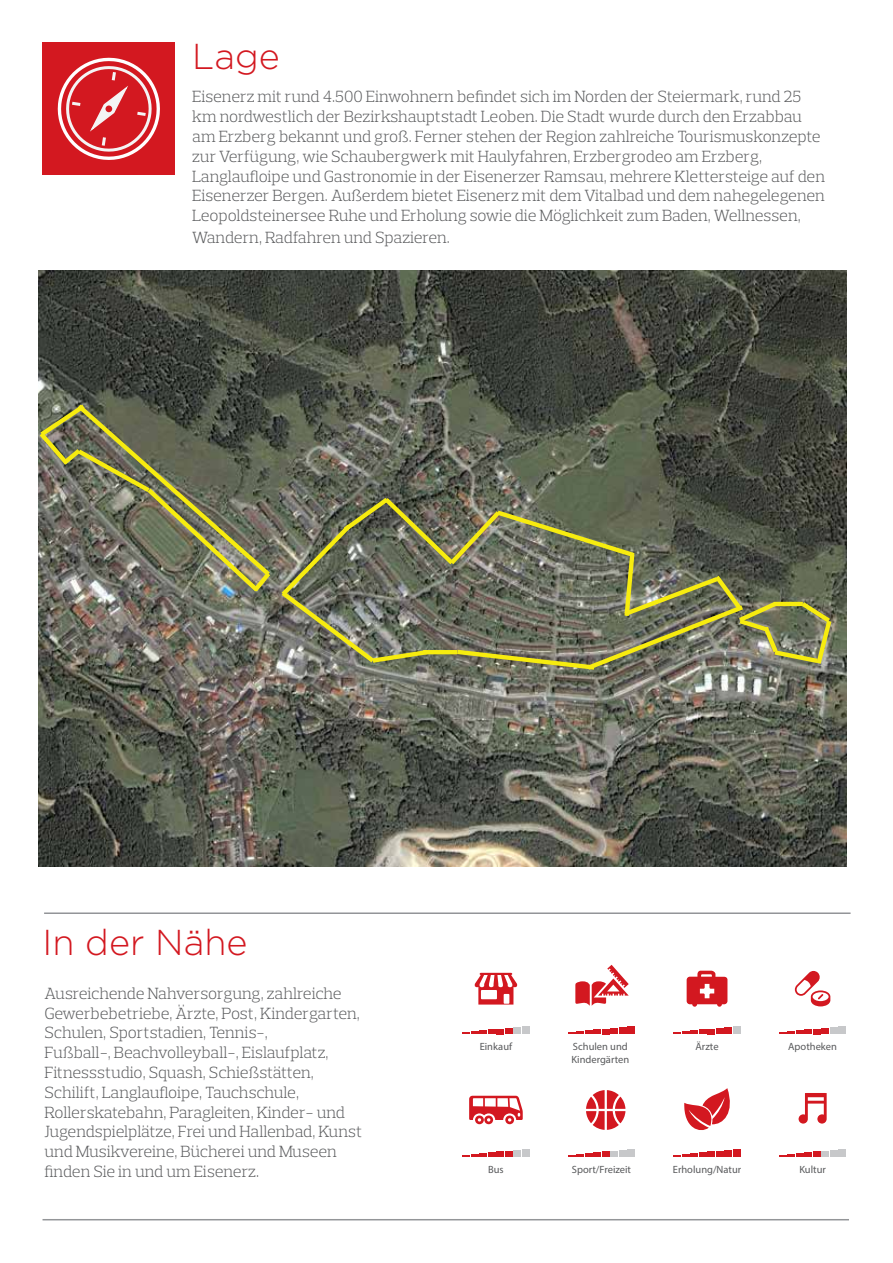
<style>
.page{position:relative;width:893px;height:1263px;background:#fff}
.page>*{position:absolute;margin:0;border:0;box-sizing:border-box;transform-origin:0 0}
.t1{font:300 36px "Gotham";color:#d31820}
.t2{font:300 16.5px/19.8px "Prelo Slab";color:#58595b}
.t3{font:10.5px/12.6px "Myriad Pro";color:#58595b}
</style>
<div class="page">
<div style="left:43px;top:43px;width:132px;height:132px;background:#d31820"></div>
<svg style="left:57px;top:57px;width:103px;height:103px"></svg>
<div style="left:105px;top:105px;width:7px;height:7px;background:#d31820;border-radius:50%"></div>
<hr style="left:44px;top:912px;width:807px;height:2px;background:#939598">
<hr style="left:43px;top:1219px;width:806px;height:1px;background:#939598">
<svg style="left:462px;top:1030px;width:33px;height:4px"></svg>
<div style="left:496px;top:1029px;width:8px;height:5px;background:#d31820"></div>
<div style="left:505px;top:1028px;width:7px;height:6px;background:#d31820"></div>
<div style="left:513px;top:1027px;width:8px;height:7px;background:#c7c8ca"></div>
<div style="left:522px;top:1026px;width:7px;height:8px;background:#c7c8ca"></div>
<svg style="left:568px;top:1030px;width:33px;height:4px"></svg>
<div style="left:602px;top:1029px;width:8px;height:5px;background:#d31820"></div>
<div style="left:610px;top:1028px;width:8px;height:6px;background:#d31820"></div>
<div style="left:619px;top:1027px;width:8px;height:7px;background:#d31820"></div>
<div style="left:627px;top:1026px;width:8px;height:8px;background:#d31820"></div>
<svg style="left:673px;top:1030px;width:34px;height:4px"></svg>
<div style="left:707px;top:1029px;width:8px;height:5px;background:#d31820"></div>
<div style="left:716px;top:1028px;width:8px;height:6px;background:#d31820"></div>
<div style="left:724px;top:1027px;width:8px;height:7px;background:#d31820"></div>
<div style="left:733px;top:1026px;width:8px;height:8px;background:#c7c8ca"></div>
<svg style="left:779px;top:1030px;width:33px;height:4px"></svg>
<div style="left:813px;top:1029px;width:8px;height:5px;background:#d31820"></div>
<div style="left:821px;top:1028px;width:8px;height:6px;background:#d31820"></div>
<div style="left:830px;top:1027px;width:8px;height:7px;background:#c7c8ca"></div>
<div style="left:838px;top:1026px;width:8px;height:8px;background:#c7c8ca"></div>
<svg style="left:462px;top:1153px;width:33px;height:4px"></svg>
<div style="left:496px;top:1152px;width:8px;height:5px;background:#d31820"></div>
<div style="left:505px;top:1151px;width:7px;height:6px;background:#d31820"></div>
<div style="left:513px;top:1150px;width:8px;height:7px;background:#c7c8ca"></div>
<div style="left:522px;top:1149px;width:7px;height:8px;background:#c7c8ca"></div>
<svg style="left:568px;top:1153px;width:33px;height:4px"></svg>
<div style="left:602px;top:1152px;width:8px;height:5px;background:#d31820"></div>
<div style="left:610px;top:1151px;width:8px;height:6px;background:#c7c8ca"></div>
<div style="left:619px;top:1150px;width:8px;height:7px;background:#c7c8ca"></div>
<div style="left:627px;top:1149px;width:8px;height:8px;background:#c7c8ca"></div>
<svg style="left:673px;top:1153px;width:34px;height:4px"></svg>
<div style="left:707px;top:1152px;width:8px;height:5px;background:#d31820"></div>
<div style="left:716px;top:1151px;width:8px;height:6px;background:#d31820"></div>
<div style="left:724px;top:1150px;width:8px;height:7px;background:#d31820"></div>
<div style="left:733px;top:1149px;width:8px;height:8px;background:#d31820"></div>
<svg style="left:779px;top:1153px;width:33px;height:4px"></svg>
<div style="left:813px;top:1152px;width:8px;height:5px;background:#d31820"></div>
<div style="left:821px;top:1151px;width:8px;height:6px;background:#c7c8ca"></div>
<div style="left:830px;top:1150px;width:8px;height:7px;background:#c7c8ca"></div>
<div style="left:838px;top:1149px;width:8px;height:8px;background:#c7c8ca"></div>
<svg style="left:475px;top:973px;width:42px;height:31px"></svg>
<svg style="left:795px;top:971px;width:35px;height:35px"></svg>
<svg style="left:687px;top:971px;width:40px;height:36px"></svg>
<svg style="left:684px;top:1088px;width:46px;height:42px"></svg>
<svg style="left:575px;top:965px;width:54px;height:41px"></svg>
<svg style="left:469px;top:1096px;width:54px;height:28px"></svg>
<svg style="left:586px;top:1090px;width:39px;height:40px"></svg>
<svg style="left:799px;top:1093px;width:28px;height:30px"></svg>
<img style="left:39px;top:270px;width:807px;height:597px">
<svg style="left:38px;top:400px;width:797px;height:273px;background:#6a6c57"></svg>
<h1 class="t1" style="left:192px;top:36px;width:89px">Lage</h1>
<p class="t2" style="left:192px;top:87px;width:634px">Eisenerz mit rund 4.500 Einwohnern befindet sich im Norden der Steiermark, rund 25 km nordwestlich der Bezirkshauptstadt Leoben. Die Stadt wurde durch den Erzabbau am Erzberg bekannt und groß. Ferner stehen der Region zahlreiche Tourismuskonzepte zur Verfügung, wie Schaubergwerk mit Haulyfahren, Erzbergrodeo am Erzberg, Langlaufloipe und Gastronomie in der Eisenerzer Ramsau, mehrere Klettersteige auf den Eisenerzer Bergen. Außerdem bietet Eisenerz mit dem Vitalbad und dem nahegelegenen Leopoldsteinersee Ruhe und Erholung sowie die Möglichkeit zum Baden, Wellnessen,</p>
<p class="t2" style="left:192px;top:227px;width:259px">Wandern, Radfahren und Spazieren.</p>
<h1 class="t1" style="left:43px;top:923px;width:206px">In der Nähe</h1>
<p class="t2" style="left:45px;top:983px;width:319px">Ausreichende Nahversorgung, zahlreiche Gewerbebetriebe, Ärzte, Post, Kindergarten, Schulen, Sportstadien, Tennis-,<br>Fußball-, Beachvolleyball-, Eislaufplatz, Fitnessstudio, Squash, Schießstätten, Schilift, Langlaufloipe, Tauchschule, Rollerskatebahn, Paragleiten, Kinder- und Jugendspielplätze, Frei und Hallenbad, Kunst und Musikvereine, Bücherei und Museen finden Sie in und um Eisenerz.</p>
<p class="t3" style="left:480px;top:1040px;width:34px">Einkauf</p>
<p class="t3" style="left:488px;top:1163px;width:17px">Bus</p>
<p class="t3" style="left:571px;top:1040px;width:59px">Schulen und<br>Kindergärten</p>
<p class="t3" style="left:572px;top:1163px;width:61px">Sport/Freizeit</p>
<p class="t3" style="left:695px;top:1040px;width:25px">Ärzte</p>
<p class="t3" style="left:673px;top:1163px;width:70px">Erholung/Natur</p>
<p class="t3" style="left:788px;top:1040px;width:50px">Apotheken</p>
<p class="t3" style="left:799px;top:1163px;width:28px">Kultur</p>
</div>
